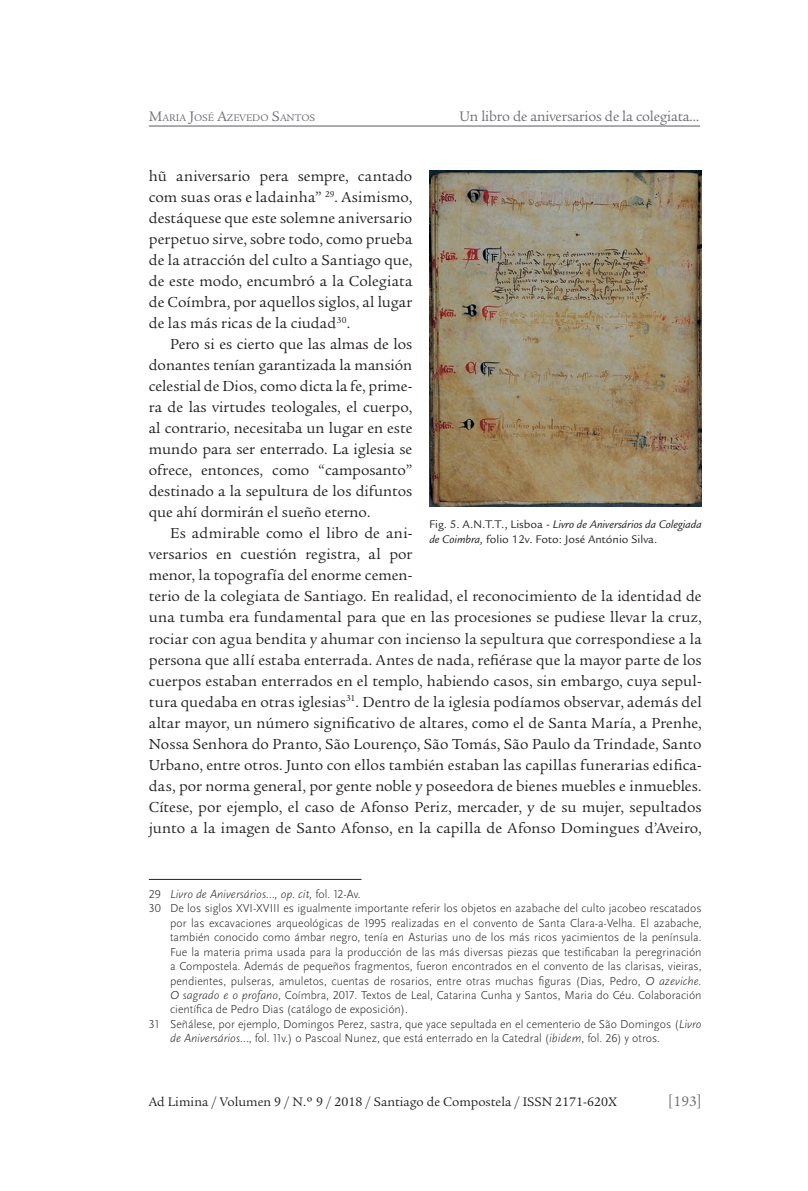
<style>
.page{position:relative;width:808px;height:1191px;background:#fff}
.page>*{position:absolute;margin:0;border:0;box-sizing:border-box;transform-origin:0 0}
.t1{font:15.75px/21px "Legacy Serif Std";letter-spacing:.005em;color:#231f20;text-align:justify}
.t2{font:15px "Legacy Serif Std";letter-spacing:-.01em;color:#6c6d70}
.t3{font:13.5px "Legacy Serif Std";color:#231f20}
.notas_adlimina{font:300 12px/14.4px "Scala Sans Pro";color:#231f20;text-align:justify}
.t4{font:12px/15px "Legacy Sans Std";color:#231f20}
.notas_adlimina-2{font:italic 300 12px "Scala Sans Pro";color:#231f20}
.t5{font:10.5px "Legacy Serif Std";color:#6c6d70}
.s1{font-size:15px}
.s2{font-style:italic}
.s3{font-style:normal}
</style>
<div class="page">
<hr style="left:149px;top:125px;width:551px;height:2px;background:#6c6d70">
<hr style="left:149px;top:879px;width:212px;height:1px;background:#231f20">
<img style="left:429px;top:170px;width:273px;height:336px">
<p class="t5" style="left:149px;top:112px;width:168px"><span class="s1">M</span>ARIA <span class="s1">J</span>OSÉ <span class="s1">A</span>ZEVEDO <span class="s1">S</span>ANTOS</p>
<p class="t2" style="left:460px;top:108px;width:241px">Un libro de aniversarios de la colegiata…</p>
<p class="t1" style="left:149px;top:166px;width:265px;text-indent:27px">aniversario pera sempre, cantado com suas oras e ladainha” <sup>29</sup>. Asimismo, destáquese que este solemne aniversario perpetuo sirve, sobre todo, como prueba de la atracción del culto a Santiago que, de este modo, encumbró a la Colegiata de Coímbra, por aquellos siglos, al lugar de las más ricas de la ciudad<sup>30</sup>.</p>
<p class="t1" style="left:149px;top:334px;width:265px;text-indent:21px">Pero si es cierto que las almas de los donantes tenían garantizada la mansión celestial de Dios, como dicta la fe, prime&shy;ra de las virtudes teologales, el cuerpo, al contrario, necesitaba un lugar en este mundo para ser enterrado. La iglesia se ofrece, entonces, como “camposanto” destinado a la sepultura de los difuntos que ahí dormirán el sueño eterno.</p>
<p class="t1" style="left:149px;top:523px;width:554px;text-align:left;text-indent:21px">Es admirable como el libro de ani-<br>versarios en cuestión registra, al por<br>menor, la topografía del enorme cemen-<br>terio de la colegiata de Santiago. En realidad, el reconocimiento de la identidad de una tumba era fundamental para que en las procesiones se pudiese llevar la cruz, rociar con agua bendita y ahumar con incienso la sepultura que correspondiese a la persona que allí estaba enterrada. Antes de nada, refiérase que la mayor parte de los cuerpos estaban enterrados en el templo, habiendo casos, sin embargo, cuya sepul&shy;tura quedaba en otras iglesias<sup>31</sup>. Dentro de la iglesia podíamos observar, además del altar mayor, un número significativo de altares, como el de Santa María, a Prenhe, Nossa Senhora do Pranto, São Lourenço, São Tomás, São Paulo da Trindade, Santo Urbano, entre otros. Junto con ellos también estaban las capillas funerarias edifica&shy;das, por norma general, por gente noble y poseedora de bienes muebles e inmuebles.<br>Cítese, por ejemplo, el caso de Afonso Periz, mercader, y de su mujer, sepultados junto a la imagen de Santo Afonso, en la capilla de Afonso Domingues d’Aveiro,</p>
<p class="t1" style="left:149px;top:166px;width:20px">hu</p>
<p class="t4" style="left:429px;top:516px;width:274px">Fig. 5. A.N.T.T., Lisboa - <span class="s2">Livro de Aniversários da Colegiada de Coimbra,</span> folio 12v. Foto: José António Silva.</p>
<p class="notas_adlimina-2" style="left:149px;top:887px;width:213px"><span class="s3">29</span> Livro de Aniversários…, op. cit, <span class="s3">fol. 12-Av.</span></p>
<p class="notas_adlimina" style="left:170px;top:901px;width:533px;text-indent:-21px">30 De los siglos XVI-XVIII es igualmente importante referir los objetos en azabache del culto jacobeo rescatados por las excavaciones arqueológicas de 1995 realizadas en el convento de Santa Clara-a-Velha. El azabache, también conocido como ámbar negro, tenía en Asturias uno de los más ricos yacimientos de la península.<br>Fue la materia prima usada para la producción de las más diversas piezas que testificaban la peregrinación a Compostela. Además de pequeños fragmentos, fueron encontrados en el convento de las clarisas, vieiras, pendientes, pulseras, amuletos, cuentas de rosarios, entre otras muchas figuras (Dias, Pedro, <span class="s2">O azeviche.<br>O sagrado e o profano</span>, Coímbra, 2017. Textos de Leal, Catarina Cunha y Santos, Maria do Céu. Colaboración científica de Pedro Dias (catálogo de exposición).</p>
<p class="notas_adlimina" style="left:170px;top:1016px;width:533px;text-indent:-21px">31 Señálese, por ejemplo, Domingos Perez, sastra, que yace sepultada en el cementerio de São Domingos (<span class="s2">Livro de Aniversários</span>…, fol. 11v.) o Pascoal Nunez, que está enterrado en la Catedral (<span class="s2">ibidem</span>, fol. 26) y otros.</p>
<p class="t3" style="left:149px;top:1094px;width:470px">Ad Limina / Volumen 9 / N.º 9 / 2018 / Santiago de Compostela / ISSN 2171-620X</p>
<p class="t2" style="left:668px;top:1092px;width:35px">[193]</p>
</div>
